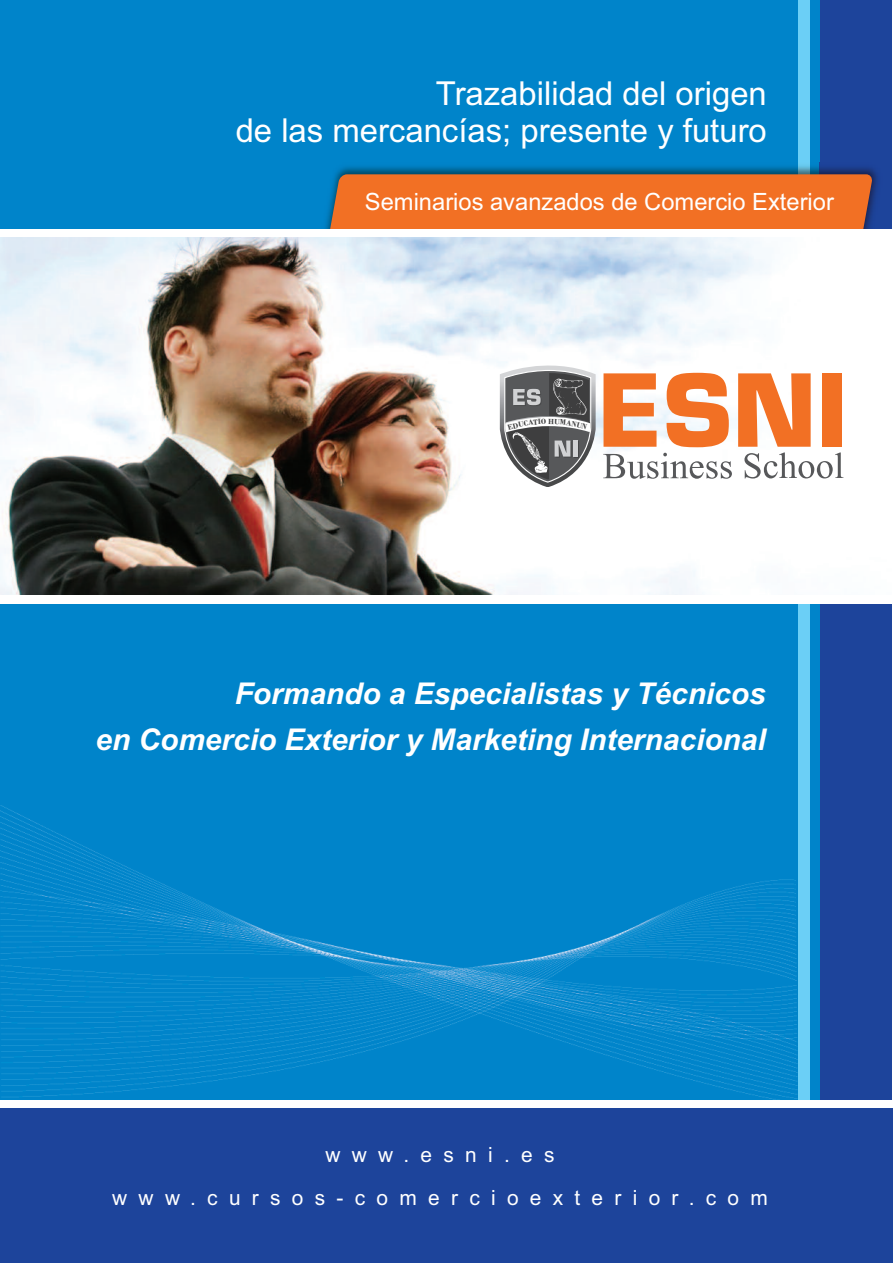
<style>
.page{position:relative;width:893px;height:1263px;background:#fff}
.page>*{position:absolute;margin:0;border:0;box-sizing:border-box;transform-origin:0 0}
.t1{font:33px/36.8px "Arial";color:#fff;text-align:right}
.t2{font:italic 700 30px/45.8px "Arial";color:#fff;text-align:right}
.t3{font:23.85px "Arial";color:#fff}
.t4{font:21px "Arial";letter-spacing:.54em;color:#fff}
</style>
<div class="page">
<div style="left:0;top:604px;width:892px;height:495px;background:#0084ca"></div>
<img style="left:0;top:805px;width:797px;height:295px">
<div style="left:0;top:0;width:892px;height:234px;background:#0084ca"></div>
<div style="left:820px;top:0;width:71px;height:234px;background:#1d449b"></div>
<div style="left:798px;top:0;width:11px;height:234px;background:#6bcff6"></div>
<div style="left:820px;top:604px;width:71px;height:495px;background:#1d449b"></div>
<div style="left:798px;top:604px;width:11px;height:495px;background:#6bcff6"></div>
<div style="left:0;top:1108px;width:892px;height:155px;background:#1d449b"></div>
<img style="left:322px;top:163px;width:561px;height:67px">
<img style="left:798px;top:163px;width:11px;height:11px">
<div style="left:329px;top:174px;width:543px;height:56px;background:#f27024"></div>
<div style="left:0;top:230px;width:892px;height:152px;background:#fff"></div>
<img style="left:0;top:237px;width:844px;height:357px">
<svg style="left:603px;top:373px;width:53px;height:74px"></svg>
<svg style="left:667px;top:373px;width:62px;height:74px"></svg>
<svg style="left:603px;top:453px;width:129px;height:26px"></svg>
<svg style="left:738px;top:373px;width:105px;height:105px"></svg>
<svg style="left:500px;top:355px;width:96px;height:132px"></svg>
<p class="t1" style="left:236px;top:76px;width:533px">Trazabilidad del origen<br>de las mercancías; presente y futuro</p>
<p class="t3" style="left:365px;top:186px;width:470px">Seminarios avanzados de Comercio Exterior</p>
<p class="t2" style="left:95px;top:671px;width:672px">Formando a Especialistas y Técnicos<br>en Comercio Exterior y Marketing Internacional</p>
<p class="t4" style="left:326px;top:1140px;width:230px">www.esni.es</p>
<p class="t4" style="left:112px;top:1184px;width:657px">www.cursos-comercioexterior.com</p>
</div>
